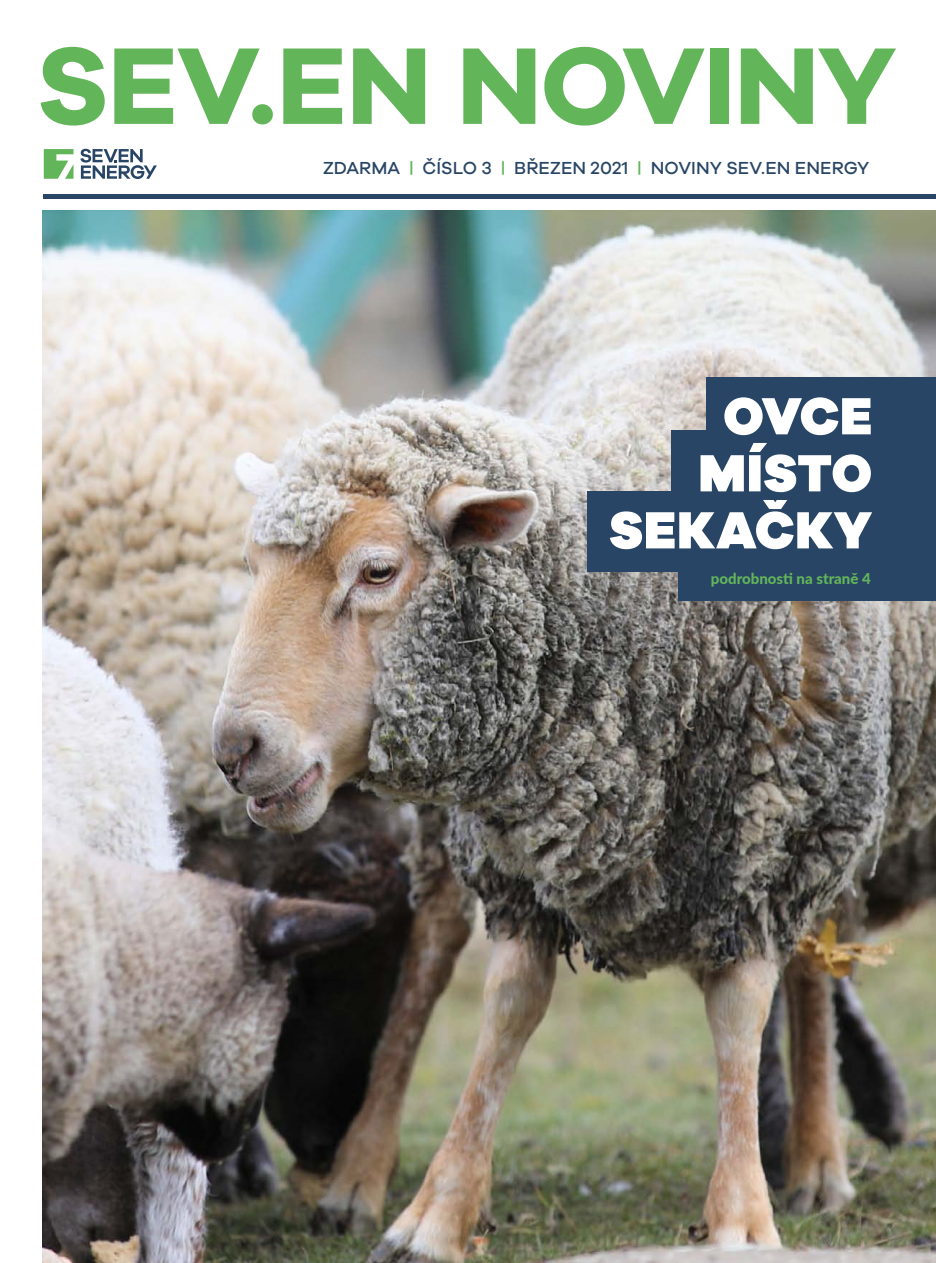
<style>
.page{position:relative;width:936px;height:1263px;background:#fff}
.page>*{position:absolute;margin:0;border:0;box-sizing:border-box;transform-origin:0 0}
.t1{font:700 112.5px "Galano Grotesque";letter-spacing:-.015em;color:#63b55a}
.t2{font:900 54px/57px "Galano Grotesque";letter-spacing:.01em;color:#fff;text-align:right}
.t3{font:500 18px "Galano Grotesque";color:#284566}
.t4{font:800 15px "Lato";color:#63b55a}
.s1{color:#63b55a}
</style>
<div class="page">
<img style="left:43px;top:211px;width:892px;height:1052px">
<div style="left:706px;top:377px;width:229px;height:72px;background:#284566"></div>
<div style="left:671px;top:431px;width:264px;height:80px;background:#284566"></div>
<div style="left:587px;top:491px;width:348px;height:80px;background:#284566"></div>
<div style="left:678px;top:502px;width:257px;height:99px;background:#284566"></div>
<div style="left:43px;top:194px;width:892px;height:5px;background:#284566"></div>
<svg style="left:44px;top:149px;width:29px;height:30px"></svg>
<svg style="left:80px;top:149px;width:77px;height:30px"></svg>
<h1 class="t1" style="left:36px;top:16px;width:861px">SEV.EN NOVINY</h1>
<p class="t3" style="left:323px;top:157px;width:547px">ZDARMA <span class="s1">|</span> ČÍSLO 3 <span class="s1">|</span> BŘEZEN 2021 <span class="s1">|</span> NOVINY SEV.EN ENERGY</p>
<h2 class="t2" style="left:608px;top:386px;width:265px">OVCE<br>MÍSTO<br>SEKAČKY</h2>
<p class="t4" style="left:711px;top:567px;width:161px">podrobnosti na straně 4</p>
</div>
